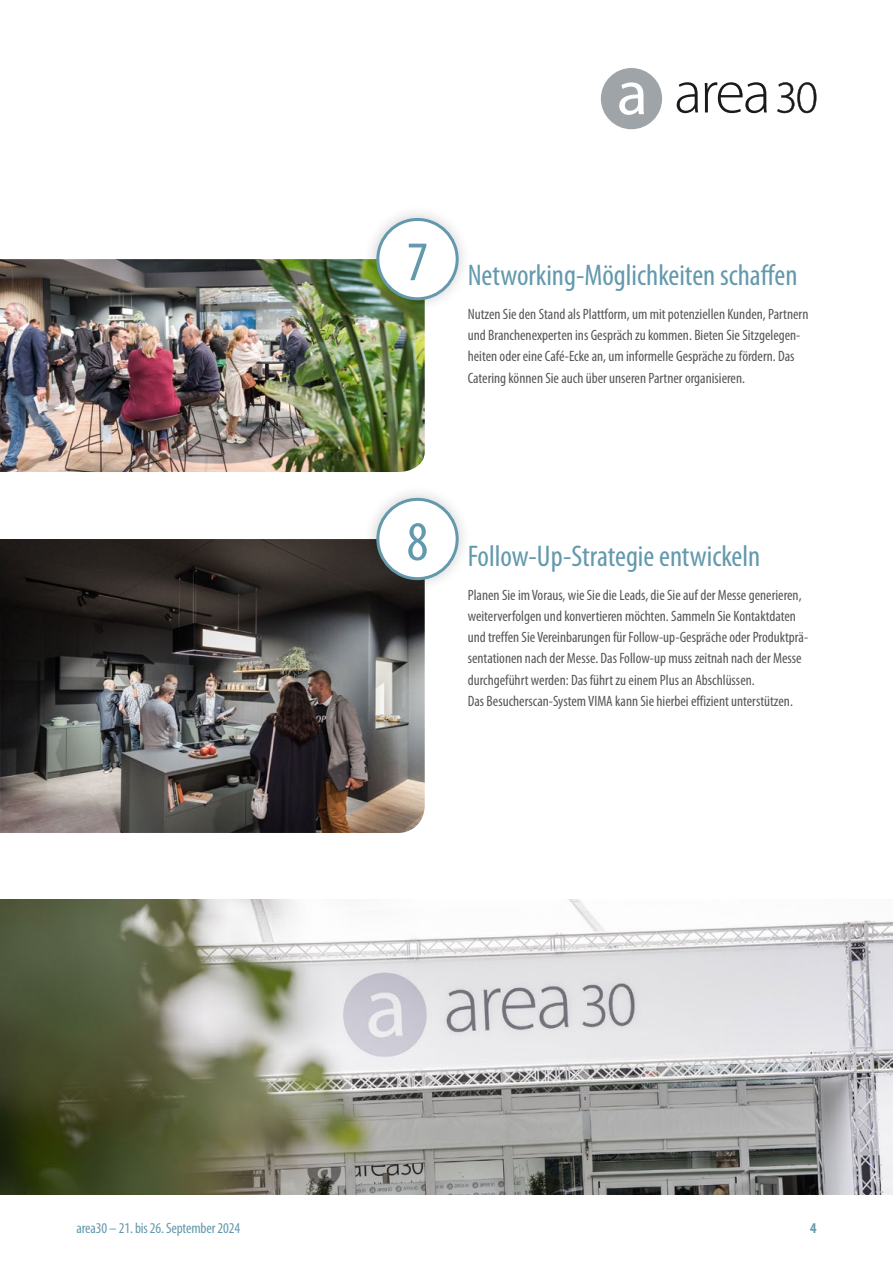
<style>
.page{position:relative;width:893px;height:1263px;background:#fff}
.page>*{position:absolute;margin:0;border:0;box-sizing:border-box;transform-origin:0 0}
.t1{font:condensed 56.25px "Myriad Pro";color:#6399ad}
.t2{font:condensed 30px "Myriad Pro";color:#6399ad}
.t3{font:condensed 15px/21.3px "Myriad Pro";color:#565655}
.t4{font:condensed 15px "Myriad Pro";letter-spacing:-.01em;color:#6399ad}
.t5{font:700 condensed 15px "Myriad Pro";color:#6399ad}
</style>
<div class="page">
<img style="left:0;top:900px;width:893px;height:295px">
<div style="left:601px;top:68px;width:61px;height:61px;background:#9fa4a8;border-radius:50%"></div>
<svg style="left:619px;top:82px;width:25px;height:33px"></svg>
<svg style="left:677px;top:82px;width:21px;height:31px"></svg>
<svg style="left:705px;top:82px;width:62px;height:31px"></svg>
<svg style="left:777px;top:82px;width:39px;height:31px"></svg>
<img style="left:0;top:259px;width:425px;height:213px">
<div style="left:363px;top:204px;width:109px;height:110px;background:#000;opacity:.2"></div>
<div style="left:378px;top:219px;width:79px;height:80px;background:#fff;border-radius:50%"></div>
<div style="left:376px;top:218px;width:83px;height:82px;border:3px solid #6399ad;border-radius:50%"></div>
<img style="left:0;top:539px;width:425px;height:294px">
<div style="left:363px;top:484px;width:109px;height:109px;background:#000;opacity:.2"></div>
<div style="left:378px;top:499px;width:79px;height:80px;background:#fff;border-radius:50%"></div>
<div style="left:376px;top:498px;width:83px;height:82px;border:3px solid #6399ad;border-radius:50%"></div>
<h2 class="t2" style="left:407px;top:259px;width:392px"><sup>7</sup> Networking-Möglichkeiten schaffen</h2>
<p class="t3" style="left:468px;top:304px;width:342px">Nutzen Sie den Stand als Plattform, um mit potenziellen Kunden, Partnern und Branchenexperten ins Gespräch zu kommen. Bieten Sie Sitzgelegen&shy;heiten oder eine Café-Ecke an, um informelle Gespräche zu fördern. Das Catering können Sie auch über unseren Partner organisieren.</p>
<h1 class="t1" style="left:407px;top:511px;width:23px">8</h1>
<h2 class="t2" style="left:468px;top:539px;width:294px">Follow-Up-Strategie entwickeln</h2>
<p class="t3" style="left:468px;top:584px;width:342px">Planen Sie im Voraus, wie Sie die Leads, die Sie auf der Messe generieren, weiterverfolgen und konvertieren möchten. Sammeln Sie Kontaktdaten und treffen Sie Vereinbarungen für Follow-up-Gespräche oder Produktprä&shy;sentationen nach der Messe. Das Follow-up muss zeitnah nach der Messe durchgeführt werden: Das führt zu einem Plus an Abschlüssen.<br>Das Besucherscan-System VIMA kann Sie hierbei effizient unterstützen.</p>
<p class="t4" style="left:77px;top:1220px;width:165px">area30 – 21. bis 26. September 2024</p>
<p class="t5" style="left:810px;top:1219px;width:8px">4</p>
</div>
